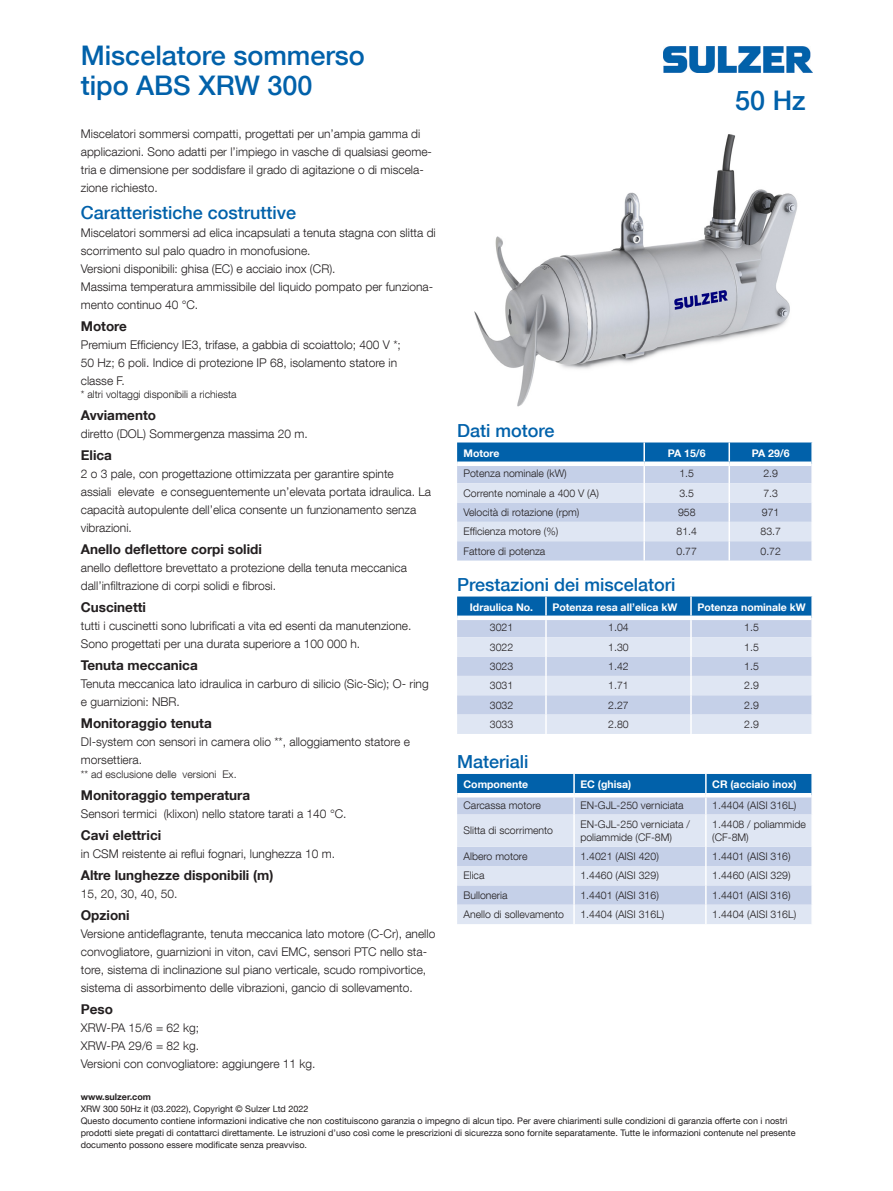
<style>
.page{position:relative;width:893px;height:1191px;background:#fff}
.page>*{position:absolute;margin:0;border:0;box-sizing:border-box;transform-origin:0 0}
.t1{font:500 27px/30px "Helvetica Neue LT Com";color:#0161aa}
.Subtitle{font:500 18px "Helvetica Neue LT Com";color:#0161aa}
.Body_text_fett{font:700 13.5px "Helvetica Neue LT Com";color:#231f20}
.Body_text_Kopie{font:300 12px/18px "Helvetica Neue LT Com";color:#231f20}
.Body_text{font:300 12px/18px "Helvetica Neue LT Com";color:#231f20}
.Table_text{font:300 10.5px/13.5px "Helvetica Neue LT Com";color:#231f20}
.Table_column_title{font:700 10.5px "Helvetica Neue LT Com";color:#fff}
.Footnote{font:300 10.5px "Helvetica Neue LT Com";color:#231f20}
.Disclaimer__black{font:9px/12px "Helvetica Neue LT Com";color:#231f20}
.Disclaimer__black-2{font:700 9px "Helvetica Neue LT Com";color:#231f20}
</style>
<div class="page">
<img style="left:663px;top:46px;width:149px;height:26px">
<img style="left:474px;top:134px;width:324px;height:273px">
<svg style="left:457px;top:442px;width:356px;height:118px;background:#b1c8e3"></svg>
<svg style="left:457px;top:596px;width:356px;height:138px;background:#b7cce5"></svg>
<hr style="left:545px;top:714px;width:2px;height:20px;background:#fff">
<hr style="left:690px;top:714px;width:2px;height:20px;background:#fff">
<hr style="left:811px;top:714px;width:2px;height:20px;background:#fff">
<svg style="left:457px;top:774px;width:355px;height:150px;background:#bacee6"></svg>
<hr style="left:573px;top:904px;width:2px;height:20px;background:#fff">
<hr style="left:705px;top:904px;width:2px;height:20px;background:#fff">
<hr style="left:811px;top:904px;width:2px;height:20px;background:#fff">
<hr style="left:573px;top:814px;width:2px;height:32px;background:#fff">
<hr style="left:705px;top:814px;width:2px;height:32px;background:#fff">
<hr style="left:811px;top:814px;width:2px;height:32px;background:#fff">
<p class="t1" style="left:81px;top:40px;width:286px">Miscelatore sommerso tipo ABS XRW 300</p>
<p class="Body_text" style="left:81px;top:125px;width:353px">Miscelatori sommersi compatti, progettati per un’ampia gamma di applicazioni. Sono adatti per l’impiego in vasche di qualsiasi geome&shy;tria e dimensione per soddisfare il grado di agitazione o di miscela&shy;zione richiesto.</p>
<p class="Subtitle" style="left:81px;top:201px;width:217px">Caratteristiche costruttive</p>
<p class="Body_text" style="left:81px;top:223px;width:357px">Miscelatori sommersi ad elica incapsulati a tenuta stagna con slitta di scorrimento sul palo quadro in monofusione.<br>Versioni disponibili: ghisa (EC) e acciaio inox (CR).<br>Massima temperatura ammissibile del liquido pompato per funziona&shy;mento continuo 40 °C.</p>
<p class="Body_text_fett" style="left:81px;top:317px;width:48px">Motore</p>
<p class="Body_text_Kopie" style="left:81px;top:335px;width:322px">Premium Efficiency IE3, trifase, a gabbia di scoiattolo; 400 V *;<br>50 Hz; 6 poli. Indice di protezione IP 68, isolamento statore in classe F.</p>
<p class="Footnote" style="left:81px;top:388px;width:157px">* altri voltaggi disponibili a richiesta</p>
<p class="Body_text_fett" style="left:81px;top:407px;width:77px">Avviamento</p>
<p class="Body_text_Kopie" style="left:81px;top:425px;width:228px">diretto (DOL) Sommergenza massima 20 m.</p>
<p class="Body_text_fett" style="left:81px;top:447px;width:33px">Elica</p>
<p class="Body_text_Kopie" style="left:81px;top:465px;width:352px">2 o 3 pale, con progettazione ottimizzata per garantire spinte<br>assiali elevate e conseguentemente un’elevata portata idraulica. La capacità autopulente dell’elica consente un funzionamento senza vibrazioni.</p>
<p class="Body_text_fett" style="left:81px;top:541px;width:183px">Anello deflettore corpi solidi</p>
<p class="Body_text_Kopie" style="left:81px;top:559px;width:328px">anello deflettore brevettato a protezione della tenuta meccanica dall’infiltrazione di corpi solidi e fibrosi.</p>
<p class="Body_text_fett" style="left:81px;top:599px;width:67px">Cuscinetti</p>
<p class="Body_text_Kopie" style="left:81px;top:617px;width:332px">tutti i cuscinetti sono lubrificati a vita ed esenti da manutenzione.<br>Sono progettati per una durata superiore a 100 000 h.</p>
<p class="Body_text_fett" style="left:81px;top:657px;width:118px">Tenuta meccanica</p>
<p class="Body_text_Kopie" style="left:81px;top:675px;width:349px">Tenuta meccanica lato idraulica in carburo di silicio (Sic-Sic); O- ring e guarnizioni: NBR.</p>
<p class="Body_text_fett" style="left:81px;top:715px;width:132px">Monitoraggio tenuta</p>
<p class="Body_text_Kopie" style="left:81px;top:733px;width:331px">DI-system con sensori in camera olio **, alloggiamento statore e morsettiera.</p>
<p class="Footnote" style="left:81px;top:767px;width:157px">** ad esclusione delle versioni Ex.</p>
<p class="Body_text_fett" style="left:81px;top:786px;width:171px">Monitoraggio temperatura</p>
<p class="Body_text_Kopie" style="left:81px;top:804px;width:267px">Sensori termici (klixon) nello statore tarati a 140 °C.</p>
<p class="Body_text_fett" style="left:81px;top:826px;width:82px">Cavi elettrici</p>
<p class="Body_text_Kopie" style="left:81px;top:844px;width:256px">in CSM reistente ai reflui fognari, lunghezza 10 m.</p>
<p class="Body_text_fett" style="left:81px;top:866px;width:194px">Altre lunghezze disponibili (m)</p>
<p class="Body_text_Kopie" style="left:81px;top:884px;width:98px">15, 20, 30, 40, 50.</p>
<p class="Body_text_fett" style="left:81px;top:906px;width:50px">Opzioni</p>
<p class="Body_text_Kopie" style="left:81px;top:924px;width:356px">Versione antideflagrante, tenuta meccanica lato motore (C-Cr), anello convogliatore, guarnizioni in viton, cavi EMC, sensori PTC nello sta&shy;tore, sistema di inclinazione sul piano verticale, scudo rompivortice, sistema di assorbimento delle vibrazioni, gancio di sollevamento.</p>
<p class="Body_text_fett" style="left:81px;top:1000px;width:34px">Peso</p>
<p class="Body_text_Kopie" style="left:81px;top:1018px;width:236px">XRW-PA 15/6 = 62 kg;<br>XRW-PA 29/6 = 82 kg.<br>Versioni con convogliatore: aggiungere 11 kg.</p>
<p class="Disclaimer__black-2" style="left:81px;top:1090px;width:72px">www.sulzer.com</p>
<p class="Disclaimer__black" style="left:81px;top:1102px;width:229px">XRW 300 50Hz it (03.2022), Copyright © Sulzer Ltd 2022</p>
<p class="Disclaimer__black" style="left:81px;top:1114px;width:716px">Questo documento contiene informazioni indicative che non costituiscono garanzia o impegno di alcun tipo. Per avere chiarimenti sulle condizioni di garanzia offerte con i nostri prodotti siete pregati di contattarci direttamente. Le istruzioni d’uso così come le prescrizioni di sicurezza sono fornite separatamente. Tutte le informazioni contenute nel presente documento possono essere modificate senza preavviso.</p>
<p class="t1" style="left:735px;top:85px;width:72px">50 Hz</p>
<p class="Subtitle" style="left:457px;top:419px;width:99px">Dati motore</p>
<p class="Table_column_title" style="left:463px;top:446px;width:37px">Motore</p>
<p class="Table_column_title" style="left:668px;top:446px;width:39px">PA 15/6</p>
<p class="Table_column_title" style="left:752px;top:446px;width:39px">PA 29/6</p>
<p class="Table_text" style="left:463px;top:466px;width:105px">Potenza nominale (kW)</p>
<p class="Table_text" style="left:679px;top:466px;width:16px">1.5</p>
<p class="Table_text" style="left:763px;top:466px;width:16px">2.9</p>
<p class="Table_text" style="left:463px;top:486px;width:137px">Corrente nominale a 400 V (A)</p>
<p class="Table_text" style="left:679px;top:486px;width:16px">3.5</p>
<p class="Table_text" style="left:763px;top:486px;width:16px">7.3</p>
<p class="Table_text" style="left:463px;top:505px;width:117px">Velocità di rotazione (rpm)</p>
<p class="Table_text" style="left:678px;top:505px;width:19px">958</p>
<p class="Table_text" style="left:762px;top:505px;width:19px">971</p>
<p class="Table_text" style="left:463px;top:524px;width:96px">Efficienza motore (%)</p>
<p class="Table_text" style="left:676px;top:524px;width:22px">81.4</p>
<p class="Table_text" style="left:760px;top:524px;width:22px">83.7</p>
<p class="Table_text" style="left:463px;top:544px;width:83px">Fattore di potenza</p>
<p class="Table_text" style="left:676px;top:544px;width:22px">0.77</p>
<p class="Table_text" style="left:760px;top:544px;width:22px">0.72</p>
<p class="Subtitle" style="left:457px;top:573px;width:220px">Prestazioni dei miscelatori</p>
<p class="Table_column_title" style="left:470px;top:600px;width:65px">Idraulica No.</p>
<p class="Table_column_title" style="left:552px;top:600px;width:126px">Potenza resa all’elica kW</p>
<p class="Table_column_title" style="left:697px;top:600px;width:110px">Potenza nominale kW</p>
<p class="Table_text" style="left:490px;top:620px;width:25px">3021</p>
<p class="Table_text" style="left:608px;top:620px;width:22px">1.04</p>
<p class="Table_text" style="left:744px;top:620px;width:16px">1.5</p>
<p class="Table_text" style="left:490px;top:640px;width:25px">3022</p>
<p class="Table_text" style="left:608px;top:640px;width:22px">1.30</p>
<p class="Table_text" style="left:744px;top:640px;width:16px">1.5</p>
<p class="Table_text" style="left:490px;top:659px;width:25px">3023</p>
<p class="Table_text" style="left:608px;top:659px;width:22px">1.42</p>
<p class="Table_text" style="left:744px;top:659px;width:16px">1.5</p>
<p class="Table_text" style="left:490px;top:678px;width:25px">3031</p>
<p class="Table_text" style="left:608px;top:678px;width:22px">1.71</p>
<p class="Table_text" style="left:744px;top:678px;width:16px">2.9</p>
<p class="Table_text" style="left:490px;top:698px;width:25px">3032</p>
<p class="Table_text" style="left:608px;top:698px;width:22px">2.27</p>
<p class="Table_text" style="left:744px;top:698px;width:16px">2.9</p>
<p class="Table_text" style="left:490px;top:717px;width:25px">3033</p>
<p class="Table_text" style="left:608px;top:717px;width:22px">2.80</p>
<p class="Table_text" style="left:744px;top:717px;width:16px">2.9</p>
<p class="Subtitle" style="left:457px;top:750px;width:73px">Materiali</p>
<p class="Table_column_title" style="left:463px;top:778px;width:66px">Componente</p>
<p class="Table_column_title" style="left:580px;top:778px;width:52px">EC (ghisa)</p>
<p class="Table_column_title" style="left:712px;top:778px;width:86px">CR (acciaio inox)</p>
<p class="Table_text" style="left:463px;top:798px;width:79px">Carcassa motore</p>
<p class="Table_text" style="left:580px;top:798px;width:105px">EN-GJL-250 verniciata</p>
<p class="Table_text" style="left:712px;top:798px;width:86px">1.4404 (AISI 316L)</p>
<p class="Table_text" style="left:463px;top:823px;width:91px">Slitta di scorrimento</p>
<p class="Table_text" style="left:580px;top:817px;width:111px">EN-GJL-250 verniciata / poliammide (CF-8M)</p>
<p class="Table_text" style="left:712px;top:817px;width:95px">1.4408 / poliammide (CF-8M)</p>
<p class="Table_text" style="left:463px;top:849px;width:66px">Albero motore</p>
<p class="Table_text" style="left:580px;top:849px;width:80px">1.4021 (AISI 420)</p>
<p class="Table_text" style="left:712px;top:849px;width:80px">1.4401 (AISI 316)</p>
<p class="Table_text" style="left:463px;top:868px;width:23px">Elica</p>
<p class="Table_text" style="left:580px;top:868px;width:80px">1.4460 (AISI 329)</p>
<p class="Table_text" style="left:712px;top:868px;width:80px">1.4460 (AISI 329)</p>
<p class="Table_text" style="left:463px;top:888px;width:46px">Bulloneria</p>
<p class="Table_text" style="left:580px;top:888px;width:80px">1.4401 (AISI 316)</p>
<p class="Table_text" style="left:712px;top:888px;width:80px">1.4401 (AISI 316)</p>
<p class="Table_text" style="left:463px;top:907px;width:102px">Anello di sollevamento</p>
<p class="Table_text" style="left:580px;top:907px;width:86px">1.4404 (AISI 316L)</p>
<p class="Table_text" style="left:712px;top:907px;width:86px">1.4404 (AISI 316L)</p>
</div>
